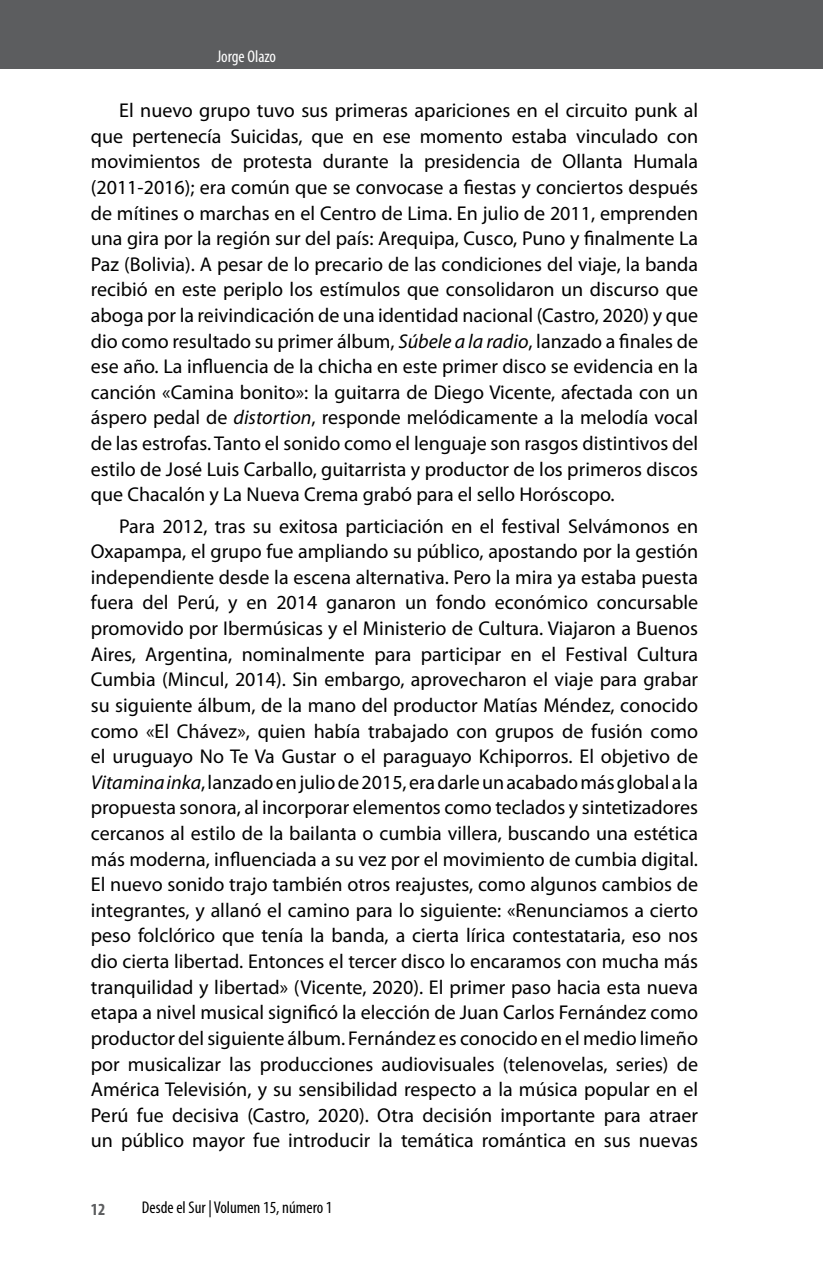
<style>
.page{position:relative;width:823px;height:1265px;background:#fff}
.page>*{position:absolute;margin:0;border:0;box-sizing:border-box;transform-origin:0 0}
.t1{font:20px/25.6px "Myriad Pro";color:#000;text-align:justify}
.t2{font:condensed 17px "Myriad Pro";color:#000}
.t3{font:condensed 17px "Myriad Pro";color:#fff}
.t4{font:700 condensed 17px "Myriad Pro";color:#5c5d5f}
.s1{font-style:italic}
</style>
<div class="page">
<div style="left:0;top:0;width:822px;height:68px;background:#5c5d5f"></div>
<p class="t3" style="left:217px;top:46px;width:61px">Jorge Olazo</p>
<p class="t1" style="left:91px;top:97px;width:608px;text-indent:28px">El nuevo grupo tuvo sus primeras apariciones en el circuito punk al que pertenecía Suicidas, que en ese momento estaba vinculado con movimientos de protesta durante la presidencia de Ollanta Humala (2011-2016); era común que se convocase a fiestas y conciertos después de mítines o marchas en el Centro de Lima. En julio de 2011, emprenden una gira por la región sur del país: Arequipa, Cusco, Puno y finalmente La Paz (Bolivia). A pesar de lo precario de las condiciones del viaje, la banda recibió en este periplo los estímulos que consolidaron un discurso que aboga por la reivindicación de una identidad nacional (Castro, 2020) y que dio como resultado su primer álbum, <span class="s1">Súbele a la radio</span>, lanzado a finales de ese año. La influencia de la chicha en este primer disco se evidencia en la canción «Camina bonito»: la guitarra de Diego Vicente, afectada con un áspero pedal de <span class="s1">distortion</span>, responde melódicamente a la melodía vocal de las estrofas. Tanto el sonido como el lenguaje son rasgos distintivos del estilo de José Luis Carballo, guitarrista y productor de los primeros discos que Chacalón y La Nueva Crema grabó para el sello Horóscopo.</p>
<p class="t1" style="left:91px;top:512px;width:608px;text-indent:28px">Para 2012, tras su exitosa particiación en el festival Selvámonos en Oxapampa, el grupo fue ampliando su público, apostando por la gestión independiente desde la escena alternativa. Pero la mira ya estaba puesta fuera del Perú, y en 2014 ganaron un fondo económico concursable promovido por Ibermúsicas y el Ministerio de Cultura. Viajaron a Buenos Aires, Argentina, nominalmente para participar en el Festival Cultura Cumbia (Mincul, 2014). Sin embargo, aprovecharon el viaje para grabar su siguiente álbum, de la mano del productor Matías Méndez, conocido como «El Chávez», quien había trabajado con grupos de fusión como el uruguayo No Te Va Gustar o el paraguayo Kchiporros. El objetivo de <span class="s1">Vitamina inka</span>, lanzado en julio de 2015, era darle un acabado más global a la propuesta sonora, al incorporar elementos como teclados y sintetizadores cercanos al estilo de la bailanta o cumbia villera, buscando una estética más moderna, influenciada a su vez por el movimiento de cumbia digital.<br>El nuevo sonido trajo también otros reajustes, como algunos cambios de integrantes, y allanó el camino para lo siguiente: «Renunciamos a cierto peso folclórico que tenía la banda, a cierta lírica contestataria, eso nos dio cierta libertad. Entonces el tercer disco lo encaramos con mucha más tranquilidad y libertad» (Vicente, 2020). El primer paso hacia esta nueva etapa a nivel musical significó la elección de Juan Carlos Fernández como productor del siguiente álbum. Fernández es conocido en el medio limeño por musicalizar las producciones audiovisuales (telenovelas, series) de América Televisión, y su sensibilidad respecto a la música popular en el Perú fue decisiva (Castro, 2020). Otra decisión importante para atraer un público mayor fue introducir la temática romántica en sus nuevas</p>
<p class="t4" style="left:91px;top:1198px;width:16px">12</p>
<p class="t2" style="left:142px;top:1196px;width:192px">Desde el Sur | Volumen 15, número 1</p>
</div>
